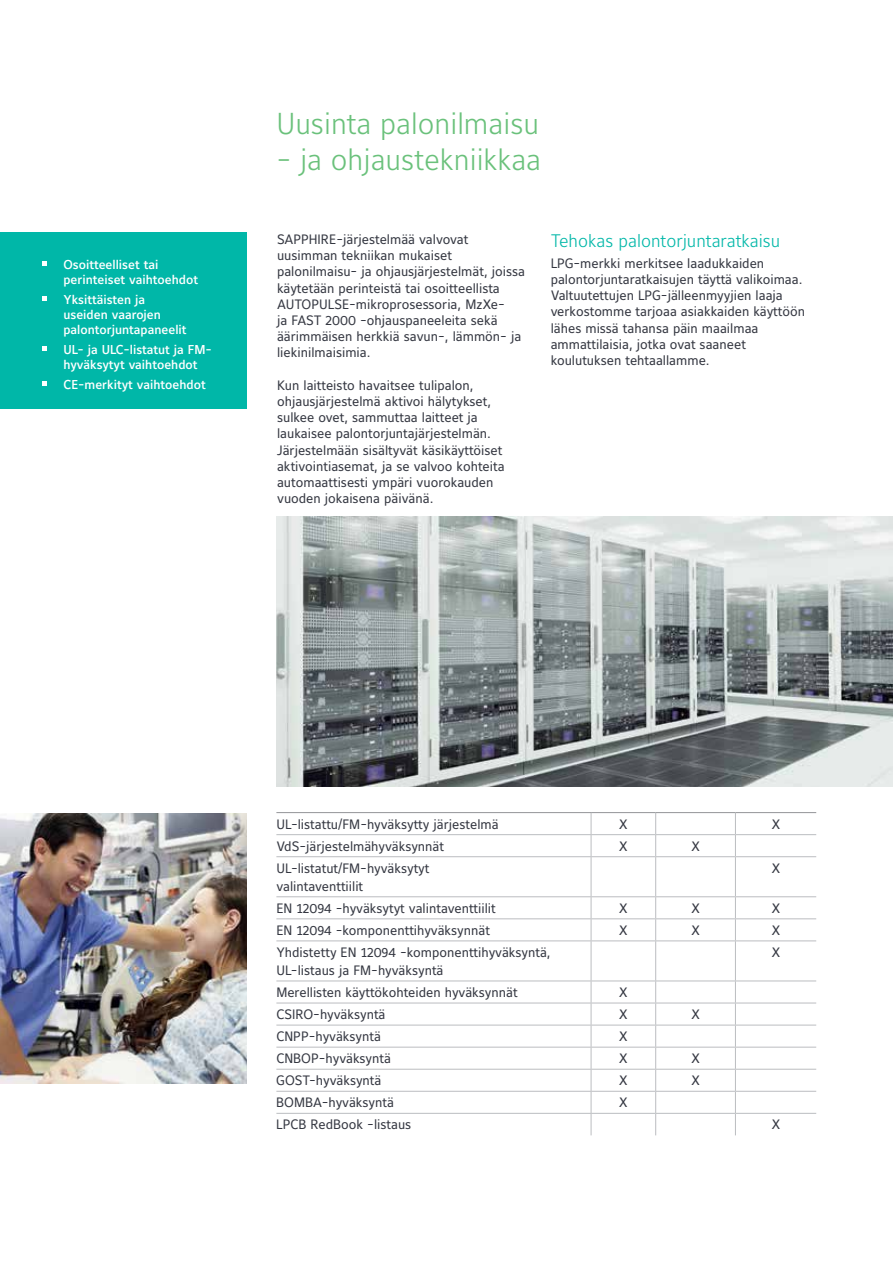
<style>
.page{position:relative;width:893px;height:1263px;background:#fff}
.page>*{position:absolute;margin:0;border:0;box-sizing:border-box;transform-origin:0 0}
.t1{font:300 30px "Maurea Jci Lf ML";color:#6ac17b}
.t2{font:300 18px "Maurea Jci Lf ML";color:#00b7a8}
.t3{font:13.5px/16.2px "Maurea Jci Lf ML";color:#343741}
.t4{font:500 12.75px/15.3px "Maurea Jci Lf ML";color:#fff}
</style>
<div class="page">
<div style="left:0;top:232px;width:247px;height:176px;background:#00b7a8"></div>
<svg style="left:43px;top:262px;width:4px;height:4px"></svg>
<svg style="left:43px;top:297px;width:4px;height:4px"></svg>
<svg style="left:43px;top:347px;width:4px;height:4px"></svg>
<svg style="left:43px;top:382px;width:4px;height:4px"></svg>
<img style="left:276px;top:517px;width:617px;height:270px">
<img style="left:0;top:813px;width:247px;height:270px">
<hr style="left:276px;top:812px;width:315px;height:1px;background:#939598">
<hr style="left:591px;top:812px;width:65px;height:1px;background:#939598">
<hr style="left:656px;top:812px;width:79px;height:1px;background:#939598">
<hr style="left:735px;top:812px;width:81px;height:1px;background:#939598">
<hr style="left:276px;top:834px;width:315px;height:1px;background:#bbbdc0">
<hr style="left:591px;top:834px;width:65px;height:1px;background:#bbbdc0">
<svg style="left:591px;top:813px;width:1px;height:43px"></svg>
<hr style="left:656px;top:834px;width:79px;height:1px;background:#bbbdc0">
<svg style="left:655px;top:813px;width:1px;height:43px"></svg>
<hr style="left:735px;top:834px;width:81px;height:1px;background:#bbbdc0">
<svg style="left:735px;top:813px;width:1px;height:43px"></svg>
<hr style="left:276px;top:856px;width:315px;height:1px;background:#bbbdc0">
<hr style="left:591px;top:856px;width:65px;height:1px;background:#bbbdc0">
<hr style="left:591px;top:857px;width:1px;height:39px;background:#bbbdc0">
<hr style="left:656px;top:856px;width:79px;height:1px;background:#bbbdc0">
<hr style="left:655px;top:857px;width:1px;height:39px;background:#bbbdc0">
<hr style="left:735px;top:856px;width:81px;height:1px;background:#bbbdc0">
<hr style="left:735px;top:857px;width:1px;height:39px;background:#bbbdc0">
<hr style="left:276px;top:896px;width:315px;height:1px;background:#bbbdc0">
<hr style="left:591px;top:896px;width:65px;height:1px;background:#bbbdc0">
<hr style="left:656px;top:896px;width:79px;height:1px;background:#bbbdc0">
<hr style="left:735px;top:896px;width:81px;height:1px;background:#bbbdc0">
<hr style="left:276px;top:918px;width:315px;height:1px;background:#bbbdc0">
<hr style="left:591px;top:918px;width:65px;height:1px;background:#bbbdc0">
<svg style="left:591px;top:897px;width:1px;height:43px"></svg>
<hr style="left:656px;top:918px;width:79px;height:1px;background:#bbbdc0">
<svg style="left:655px;top:897px;width:1px;height:43px"></svg>
<hr style="left:735px;top:918px;width:81px;height:1px;background:#bbbdc0">
<svg style="left:735px;top:897px;width:1px;height:43px"></svg>
<hr style="left:276px;top:940px;width:315px;height:1px;background:#bbbdc0">
<hr style="left:591px;top:940px;width:65px;height:1px;background:#bbbdc0">
<hr style="left:591px;top:941px;width:1px;height:39px;background:#bbbdc0">
<hr style="left:656px;top:940px;width:79px;height:1px;background:#bbbdc0">
<hr style="left:655px;top:941px;width:1px;height:39px;background:#bbbdc0">
<hr style="left:735px;top:940px;width:81px;height:1px;background:#bbbdc0">
<hr style="left:735px;top:941px;width:1px;height:39px;background:#bbbdc0">
<hr style="left:276px;top:980px;width:315px;height:1px;background:#bbbdc0">
<hr style="left:591px;top:980px;width:65px;height:1px;background:#bbbdc0">
<hr style="left:656px;top:980px;width:79px;height:1px;background:#bbbdc0">
<hr style="left:735px;top:980px;width:81px;height:1px;background:#bbbdc0">
<hr style="left:276px;top:1003px;width:315px;height:1px;background:#bbbdc0">
<hr style="left:591px;top:1003px;width:65px;height:1px;background:#bbbdc0">
<hr style="left:656px;top:1003px;width:79px;height:1px;background:#bbbdc0">
<hr style="left:735px;top:1003px;width:81px;height:1px;background:#bbbdc0">
<hr style="left:276px;top:1025px;width:315px;height:1px;background:#bbbdc0">
<hr style="left:591px;top:1025px;width:65px;height:1px;background:#bbbdc0">
<hr style="left:656px;top:1025px;width:79px;height:1px;background:#bbbdc0">
<hr style="left:735px;top:1025px;width:81px;height:1px;background:#bbbdc0">
<hr style="left:276px;top:1047px;width:315px;height:1px;background:#bbbdc0">
<hr style="left:591px;top:1047px;width:65px;height:1px;background:#bbbdc0">
<hr style="left:656px;top:1047px;width:79px;height:1px;background:#bbbdc0">
<hr style="left:735px;top:1047px;width:81px;height:1px;background:#bbbdc0">
<hr style="left:276px;top:1069px;width:315px;height:1px;background:#bbbdc0">
<hr style="left:591px;top:1069px;width:65px;height:1px;background:#bbbdc0">
<hr style="left:656px;top:1069px;width:79px;height:1px;background:#bbbdc0">
<hr style="left:735px;top:1069px;width:81px;height:1px;background:#bbbdc0">
<hr style="left:276px;top:1091px;width:315px;height:1px;background:#bbbdc0">
<hr style="left:591px;top:1091px;width:65px;height:1px;background:#bbbdc0">
<hr style="left:656px;top:1091px;width:79px;height:1px;background:#bbbdc0">
<hr style="left:735px;top:1091px;width:81px;height:1px;background:#bbbdc0">
<hr style="left:276px;top:1113px;width:315px;height:1px;background:#bbbdc0">
<hr style="left:591px;top:1113px;width:65px;height:1px;background:#bbbdc0">
<svg style="left:591px;top:981px;width:1px;height:154px"></svg>
<hr style="left:656px;top:1113px;width:79px;height:1px;background:#bbbdc0">
<svg style="left:655px;top:981px;width:1px;height:154px"></svg>
<hr style="left:735px;top:1113px;width:81px;height:1px;background:#bbbdc0">
<svg style="left:735px;top:981px;width:1px;height:154px"></svg>
<p class="t4" style="left:64px;top:257px;width:136px">Osoitteelliset tai perinteiset vaihtoehdot</p>
<p class="t4" style="left:64px;top:292px;width:125px">Yksittäisten ja useiden vaarojen palontorjuntapaneelit</p>
<p class="t4" style="left:64px;top:342px;width:150px">UL- ja ULC-listatut ja FM&shy;hyväksytyt vaihtoehdot</p>
<p class="t4" style="left:64px;top:377px;width:144px">CE-merkityt vaihtoehdot</p>
<h1 class="t1" style="left:276px;top:105px;width:264px">Uusinta palonilmaisu</h1>
<h1 class="t1" style="left:276px;top:141px;width:266px">- ja ohjaustekniikkaa</h1>
<p class="t3" style="left:277px;top:231px;width:249px">SAPPHIRE-järjestelmää valvovat uusimman tekniikan mukaiset palonilmaisu- ja ohjausjärjestelmät, joissa käytetään perinteistä tai osoitteellista AUTOPULSE-mikroprosessoria, MzXe-<br>ja FAST 2000 -ohjauspaneeleita sekä äärimmäisen herkkiä savun-, lämmön- ja liekinilmaisimia.</p>
<p class="t3" style="left:277px;top:377px;width:229px">Kun laitteisto havaitsee tulipalon, ohjausjärjestelmä aktivoi hälytykset, sulkee ovet, sammuttaa laitteet ja laukaisee palontorjuntajärjestelmän.<br>Järjestelmään sisältyvät käsikäyttöiset aktivointiasemat, ja se valvoo kohteita automaattisesti ympäri vuorokauden vuoden jokaisena päivänä.</p>
<h2 class="t2" style="left:551px;top:230px;width:231px">Tehokas palontorjuntaratkaisu</h2>
<p class="t3" style="left:551px;top:255px;width:256px">LPG-merkki merkitsee laadukkaiden palontorjuntaratkaisujen täyttä valikoimaa.<br>Valtuutettujen LPG-jälleenmyyjien laaja verkostomme tarjoaa asiakkaiden käyttöön lähes missä tahansa päin maailmaa ammattilaisia, jotka ovat saaneet koulutuksen tehtaallamme.</p>
<p class="t3" style="left:276px;top:816px;width:224px">UL-listattu/FM-hyväksytty järjestelmä</p>
<p class="t3" style="left:619px;top:816px;width:10px">X</p>
<p class="t3" style="left:771px;top:816px;width:10px">X</p>
<p class="t3" style="left:276px;top:838px;width:169px">VdS-järjestelmähyväksynnät</p>
<p class="t3" style="left:619px;top:838px;width:10px">X</p>
<p class="t3" style="left:691px;top:838px;width:10px">X</p>
<p class="t3" style="left:276px;top:859px;width:155px;line-height:18px">UL-listatut/FM-hyväksytyt valintaventtiilit</p>
<p class="t3" style="left:771px;top:860px;width:10px">X</p>
<p class="t3" style="left:276px;top:900px;width:221px">EN 12094 -hyväksytyt valintaventtiilit</p>
<p class="t3" style="left:619px;top:900px;width:10px">X</p>
<p class="t3" style="left:691px;top:900px;width:10px">X</p>
<p class="t3" style="left:771px;top:900px;width:10px">X</p>
<p class="t3" style="left:276px;top:922px;width:215px">EN 12094 -komponenttihyväksynnät</p>
<p class="t3" style="left:619px;top:922px;width:10px">X</p>
<p class="t3" style="left:691px;top:922px;width:10px">X</p>
<p class="t3" style="left:771px;top:922px;width:10px">X</p>
<p class="t3" style="left:276px;top:943px;width:276px;line-height:18px">Yhdistetty EN 12094 -komponenttihyväksyntä,<br>UL‑ listaus ja FM-hyväksyntä</p>
<p class="t3" style="left:771px;top:944px;width:10px">X</p>
<p class="t3" style="left:276px;top:984px;width:243px">Merellisten käyttökohteiden hyväksynnät</p>
<p class="t3" style="left:619px;top:984px;width:10px">X</p>
<p class="t3" style="left:276px;top:1006px;width:111px">CSIRO-hyväksyntä</p>
<p class="t3" style="left:619px;top:1006px;width:10px">X</p>
<p class="t3" style="left:691px;top:1006px;width:10px">X</p>
<p class="t3" style="left:276px;top:1028px;width:106px">CNPP-hyväksyntä</p>
<p class="t3" style="left:619px;top:1028px;width:10px">X</p>
<p class="t3" style="left:276px;top:1050px;width:116px">CNBOP-hyväksyntä</p>
<p class="t3" style="left:619px;top:1050px;width:10px">X</p>
<p class="t3" style="left:691px;top:1050px;width:10px">X</p>
<p class="t3" style="left:276px;top:1072px;width:107px">GOST-hyväksyntä</p>
<p class="t3" style="left:619px;top:1072px;width:10px">X</p>
<p class="t3" style="left:691px;top:1072px;width:10px">X</p>
<p class="t3" style="left:276px;top:1094px;width:119px">BOMBA-hyväksyntä</p>
<p class="t3" style="left:619px;top:1094px;width:10px">X</p>
<p class="t3" style="left:276px;top:1116px;width:137px">LPCB RedBook -listaus</p>
<p class="t3" style="left:771px;top:1116px;width:10px">X</p>
</div>
